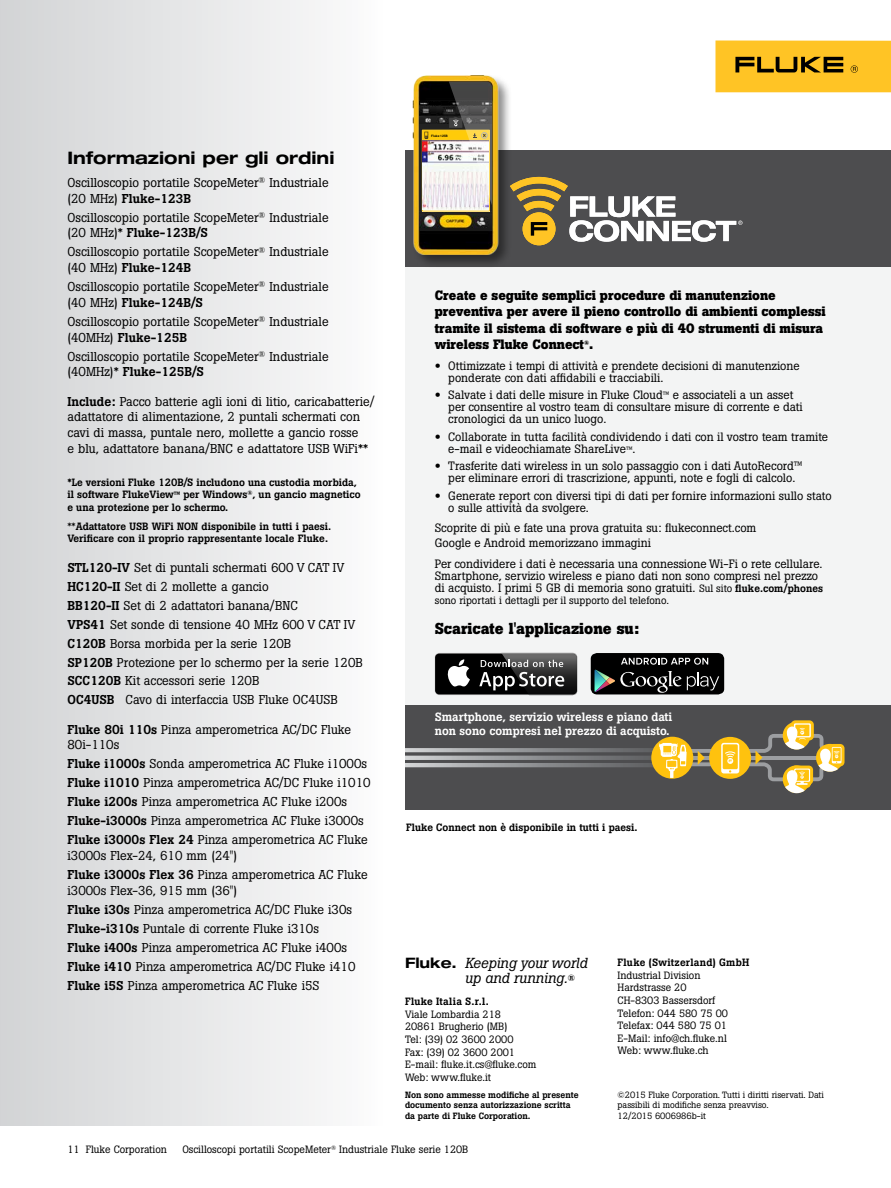
<style>
.page{position:relative;width:891px;height:1188px;background:#fff}
.page>*{position:absolute;margin:0;border:0;box-sizing:border-box;transform-origin:0 0}
.t1{font:700 expanded 17.25px "Helvetica Neue LT Std";color:#000}
.t2{font:700 15.75px "Boton Pro";color:#000}
.t3{font:italic 14.4px/14.4px "Boton Pro";color:#000}
.t4{font:700 13.5px/16.5px "Boton Pro";color:#000}
.t5{font:12.75px/19px "Boton Pro";color:#000}
.t6{font:12px/12px "Boton Pro";color:#000}
.t7{font:500 12px/14.4px "Boton Pro";color:#fff}
.t8{font:10.5px/12.6px "Boton Pro";color:#000}
.t9{font:500 10.5px/12.6px "Boton Pro";color:#000}
.t10{font:500 10.5px "Boton Pro";letter-spacing:.02em;color:#000}
.t11{font:500 10.5px "Boton Pro";letter-spacing:.025em;color:#000}
.t12{font:9px/10.8px "Boton Pro";color:#000}
.t13{font:500 9px/10.8px "Boton Pro";color:#000}
.t14{font:700 3.15px "Helvetica";color:#000}
.s1{font-weight:500}
.s2{font-size:9px}
.s3{font-weight:400}
.s4{font-family:"Helvetica Neue LT Pro";font-weight:100;font-stretch:expanded}
.s5{font-size:10.5px}
.s6{font-weight:500;font-size:10.5px}
.s7{font-family:"Helvetica Neue LT Std";font-weight:700;font-style:normal;font-stretch:expanded}
.s8{font-weight:500;font-style:normal;font-size:9px}
</style>
<div class="page">
<div style="left:716px;top:40px;width:175px;height:52px;background:#ffc425"></div>
<svg style="left:735px;top:57px;width:108px;height:15px"></svg>
<svg style="left:851px;top:65px;width:7px;height:8px"></svg>
<div style="left:0;top:0;width:387px;height:1125px;background:linear-gradient(to right,#d2d3d5,#fcfcfd)"></div>
<div style="left:406px;top:151px;width:485px;height:659px;background:#4d4d4f"></div>
<div style="left:406px;top:268px;width:485px;height:437px;background:#f3f4f4"></div>
<img style="left:405px;top:748px;width:248px;height:4px">
<img style="left:405px;top:756px;width:246px;height:4px">
<img style="left:405px;top:763px;width:248px;height:4px">
<div style="left:651px;top:737px;width:42px;height:42px;background:#ffc20e;border-radius:50%"></div>
<svg style="left:659px;top:720px;width:186px;height:73px"></svg>
<svg style="left:591px;top:653px;width:133px;height:41px"></svg>
<svg style="left:435px;top:653px;width:142px;height:42px"></svg>
<div style="left:523px;top:213px;width:32px;height:32px;background:#ffc425;border:1px solid #ffc425;border-radius:50%"></div>
<svg style="left:512px;top:177px;width:231px;height:65px"></svg>
<div style="left:411px;top:74px;width:101px;height:195px;background:#000;opacity:.45"></div>
<img style="left:412px;top:75px;width:86px;height:180px">
<img style="left:420px;top:102px;width:72px;height:128px">
<svg style="left:420px;top:125px;width:72px;height:86px"></svg>
<div style="left:422px;top:130px;width:67px;height:10px;background:#ffcb09"></div>
<div style="left:422px;top:130px;width:68px;height:10px;border:1px solid #f7c926"></div>
<svg style="left:421px;top:102px;width:20px;height:4px"></svg>
<svg style="left:425px;top:132px;width:3px;height:7px"></svg>
<img style="left:423px;top:141px;width:66px;height:69px">
<svg style="left:449px;top:82px;width:43px;height:123px"></svg>
<h1 class="t1" style="left:68px;top:147px;width:268px">Informazioni per gli ordini</h1>
<p class="t5" style="left:67px;top:175px;width:263px;line-height:15.8px">Oscilloscopio portatile ScopeMeter<sup>®</sup> Industriale (20 MHz) <span class="s1">Fluke-123B</span></p>
<p class="t5" style="left:67px;top:209px;width:263px;line-height:15.8px">Oscilloscopio portatile ScopeMeter<sup>®</sup> Industriale (20 MHz)* <span class="s1">Fluke-123B/S</span></p>
<p class="t5" style="left:67px;top:244px;width:263px;line-height:15.8px">Oscilloscopio portatile ScopeMeter<sup>®</sup> Industriale (40 MHz) <span class="s1">Fluke-124B</span></p>
<p class="t5" style="left:67px;top:279px;width:263px;line-height:15.8px">Oscilloscopio portatile ScopeMeter<sup>®</sup> Industriale (40 MHz) <span class="s1">Fluke-124B/S</span></p>
<p class="t5" style="left:67px;top:314px;width:263px;line-height:15.8px">Oscilloscopio portatile ScopeMeter<sup>®</sup> Industriale (40MHz) <span class="s1">Fluke-125B</span></p>
<p class="t5" style="left:67px;top:348px;width:263px;line-height:15.8px">Oscilloscopio portatile ScopeMeter<sup>®</sup> Industriale (40MHz)* <span class="s1">Fluke-125B/S</span></p>
<p class="t5" style="left:67px;top:393px;width:309px;line-height:15.8px"><span class="s1">Include:</span> Pacco batterie agli ioni di litio, caricabatterie/ adattatore di alimentazione, 2 puntali schermati con cavi di massa, puntale nero, mollette a gancio rosse<br>e blu, adattatore banana/BNC e adattatore USB WiFi**</p>
<p class="t9" style="left:68px;top:476px;width:295px">*Le versioni Fluke 120B/S includono una custodia morbida, il software FlukeView<span class="s2">™</span> per Windows<sup>®</sup>, un gancio magnetico e una protezione per lo schermo.</p>
<p class="t9" style="left:68px;top:520px;width:265px"><span class="s3">**</span>Adattatore USB WiFi NON disponibile in tutti i paesi.<br>Verificare con il proprio rappresentante locale Fluke.</p>
<p class="t5" style="left:68px;top:558px;width:297px"><span class="s1">STL120-IV</span> Set di puntali schermati 600 V CAT IV <span class="s1">HC120-II</span> Set di 2 mollette a gancio<br><span class="s1">BB120-II</span> Set di 2 adattatori banana/BNC<br><span class="s1">VPS41</span> Set sonde di tensione 40 MHz 600 V CAT IV <span class="s1">C120B</span> Borsa morbida per la serie 120B<br><span class="s1">SP120B</span> Protezione per lo schermo per la serie 120B <span class="s1">SCC120B</span> Kit accessori serie 120B<br><span class="s1">OC4USB</span> Cavo di interfaccia USB Fluke OC4USB</p>
<p class="t5" style="left:68px;top:721px;width:285px;line-height:15.8px"><span class="s1">Fluke 80i 110s</span> Pinza amperometrica AC/DC Fluke<br>80i-110s</p>
<p class="t5" style="left:68px;top:755px;width:305px"><span class="s1">Fluke i1000s</span> Sonda amperometrica AC Fluke i1000s <span class="s1">Fluke i1010</span> Pinza amperometrica AC/DC Fluke i1010<br><span class="s1">Fluke i200s</span> Pinza amperometrica AC Fluke i200s <span class="s1">Fluke-i3000s</span> Pinza amperometrica AC Fluke i3000s <span class="s1">Fluke i3000s Flex 24</span> Pinza amperometrica AC Fluke</p>
<p class="t5" style="left:68px;top:846px;width:302px">i3000s Flex-24, 610 mm (24")<br><span class="s1">Fluke i3000s Flex 36</span> Pinza amperometrica AC Fluke</p>
<p class="t5" style="left:68px;top:881px;width:289px">i3000s Flex-36, 915 mm (36")<br><span class="s1">Fluke i30s</span> Pinza amperometrica AC/DC Fluke i30s <span class="s1">Fluke-i310s</span> Puntale di corrente Fluke i310s<br><span class="s1">Fluke i400s</span> Pinza amperometrica AC Fluke i400s <span class="s1">Fluke i410</span> Pinza amperometrica AC/DC Fluke i410<br><span class="s1">Fluke i5S</span> Pinza amperometrica AC Fluke i5S</p>
<p class="t14" style="left:431px;top:133px;width:18px">Fluke 125B</p>
<p class="t4" style="left:435px;top:287px;width:392px">Create e seguite semplici procedure di manutenzione preventiva per avere il pieno controllo di ambienti complessi tramite il sistema di software e più di 40 strumenti di misura wireless Fluke Connect<sup>®</sup>.</p>
<p class="t6" style="left:448px;top:360px;width:353px;text-indent:-14px"><span class="s4">•</span> Ottimizzate i tempi di attività e prendete decisioni di manutenzione ponderate con dati affidabili e tracciabili.</p>
<p class="t6" style="left:448px;top:389px;width:356px;text-indent:-14px"><span class="s4">•</span> Salvate i dati delle misure in Fluke Cloud<span class="s2">™</span> e associateli a un asset per consentire al vostro team di consultare misure di corrente e dati cronologici da un unico luogo.</p>
<p class="t6" style="left:448px;top:431px;width:381px;text-indent:-14px"><span class="s4">•</span> Collaborate in tutta facilità condividendo i dati con il vostro team tramite e-mail e videochiamate ShareLive<span class="s2">™</span>.</p>
<p class="t6" style="left:435px;top:460px;width:369px;text-align:center"><span class="s4">•</span> Trasferite dati wireless in un solo passaggio con i dati AutoRecord™ per eliminare errori di trascrizione, appunti, note e fogli di calcolo.</p>
<p class="t6" style="left:448px;top:489px;width:385px;text-indent:-14px"><span class="s4">•</span> Generate report con diversi tipi di dati per fornire informazioni sullo stato o sulle attività da svolgere.</p>
<p class="t6" style="left:435px;top:521px;width:323px;line-height:14.1px">Scoprite di più e fate una prova gratuita su: flukeconnect.com<br>Google e Android memorizzano immagini</p>
<p class="t6" style="left:435px;top:557px;width:390px">Per condividere i dati è necessaria una connessione Wi-Fi o rete cellulare.<br>Smartphone, servizio wireless e piano dati non sono compresi nel prezzo di acquisto. I primi 5 GB di memoria sono gratuiti. <span class="s5">Sul sito</span> <span class="s6">fluke.com/phones</span></p>
<p class="t8" style="left:435px;top:594px;width:236px">sono riportati i dettagli per il supporto del telefono.</p>
<p class="t2" style="left:435px;top:619px;width:206px">Scaricate l'applicazione su:</p>
<p class="t7" style="left:435px;top:709px;width:239px">Smartphone, servizio wireless e piano dati non sono compresi nel prezzo di acquisto.</p>
<p class="t9" style="left:406px;top:821px;width:233px">Fluke Connect non è disponibile in tutti i paesi.</p>
<p class="t3" style="left:465px;top:956px;width:124px;text-indent:-60px"><span class="s7">Fluke.</span> Keeping your world up and running.<span class="s8">®</span></p>
<p class="t11" style="left:405px;top:995px;width:85px">Fluke Italia S.r.l.</p>
<p class="t8" style="left:405px;top:1008px;width:133px">Viale Lombardia 218<br>20861 Brugherio (MB)<br>Tel: (39) 02 3600 2000<br>Fax: (39) 02 3600 2001<br>E-mail: fluke.it.cs@fluke.com<br>Web: www.fluke.it</p>
<p class="t10" style="left:618px;top:956px;width:133px">Fluke (Switzerland) GmbH</p>
<p class="t8" style="left:618px;top:969px;width:112px">Industrial Division<br>Hardstrasse 20<br>CH-8303 Bassersdorf<br>Telefon: 044 580 75 00<br>Telefax: 044 580 75 01<br>E-Mail: info@ch.fluke.nl<br>Web: www.fluke.ch</p>
<p class="t13" style="left:405px;top:1089px;width:175px">Non sono ammesse modifiche al presente documento senza autorizzazione scritta da parte di Fluke Corporation.</p>
<p class="t12" style="left:618px;top:1089px;width:208px">©2015 Fluke Corporation. Tutti i diritti riservati. Dati passibili di modifiche senza preavviso.<br>12/2015 6006986b-it</p>
<p class="t8" style="left:68px;top:1143px;width:101px">11 Fluke Corporation</p>
<p class="t8" style="left:182px;top:1143px;width:288px">Oscilloscopi portatili ScopeMeter<sup>®</sup> Industriale Fluke serie 120B</p>
</div>
